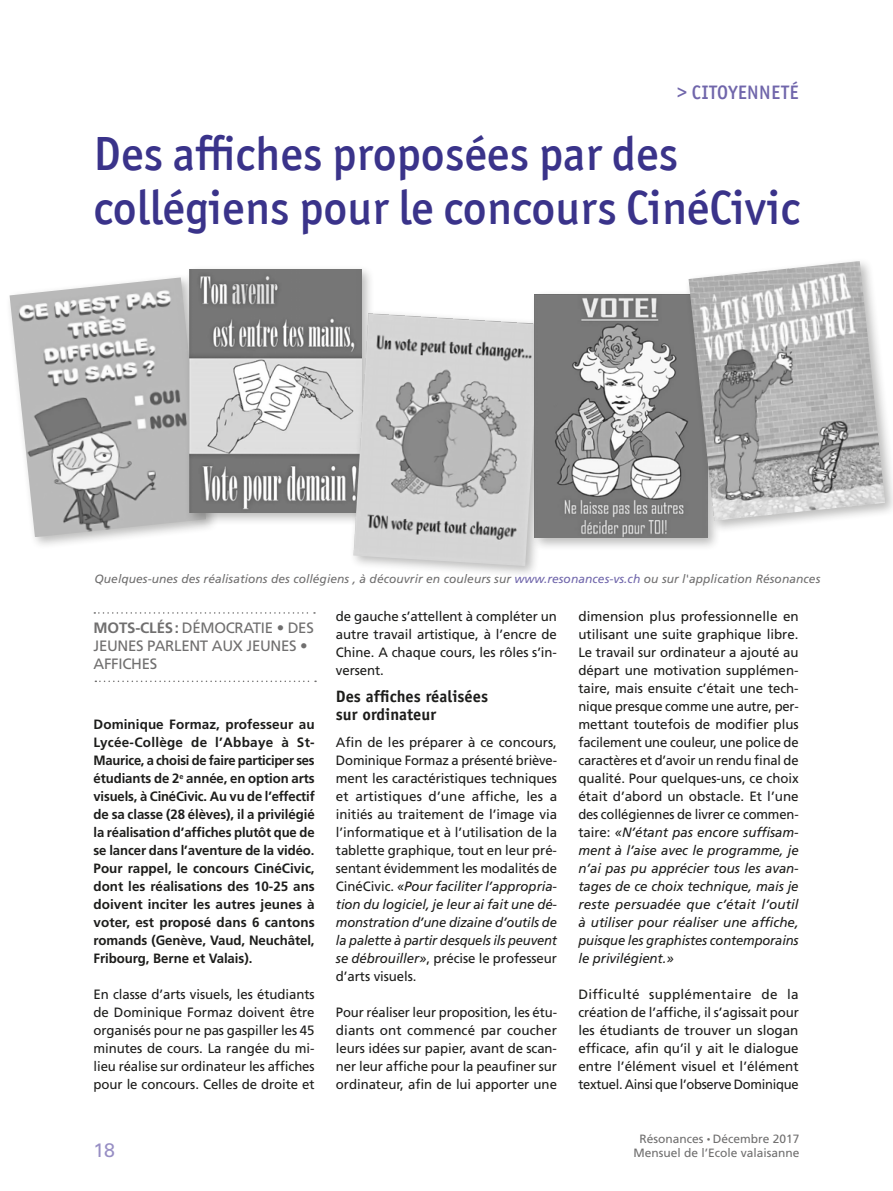
<style>
.page{position:relative;width:893px;height:1191px;background:#fff}
.page>*{position:absolute;margin:0;border:0;box-sizing:border-box;transform-origin:0 0}
.t1{font:500 48px/54px "Officina San ITC";color:#3a338a}
.t2{font:500 19.5px "Officina San ITC";letter-spacing:.02em;color:#7066ab}
.t3{font:19.5px "Univers LT Std";color:#978ec4}
.t4{font:700 16.5px/18px "Officina Sans Std";color:#1d1d1b}
.t5{font:15px/18px "Frutiger";letter-spacing:-.02em;color:#706f6f}
.t6{font:13.5px/18px "Frutiger";letter-spacing:-.005em;color:#1d1d1b;text-align:justify}
.t7{font:700 13.5px/18px "Frutiger";letter-spacing:-.005em;color:#1d1d1b;text-align:justify}
.t8{font:italic 12px "Frutiger";letter-spacing:.005em;color:#706f6f}
.t9{font:12px "Frutiger";color:#706f6f}
.s1{color:#7066ab}
.s2{font-weight:700}
.s3{font-style:italic}
.s4{font-size:7.5px}
</style>
<div class="page">
<div style="left:5px;top:273px;width:214px;height:277px;background:#1d1d1b;opacity:.3"></div>
<img style="left:10px;top:277px;width:196px;height:260px">
<div style="left:184px;top:264px;width:190px;height:262px;background:#1d1d1b;opacity:.3"></div>
<img style="left:189px;top:269px;width:172px;height:243px">
<div style="left:349px;top:308px;width:204px;height:271px;background:#1d1d1b;opacity:.3"></div>
<img style="left:353px;top:313px;width:187px;height:253px">
<div style="left:530px;top:289px;width:190px;height:262px;background:#1d1d1b;opacity:.3"></div>
<img style="left:535px;top:294px;width:172px;height:244px">
<div style="left:684px;top:257px;width:209px;height:277px;background:#1d1d1b;opacity:.3"></div>
<img style="left:688px;top:261px;width:197px;height:260px">
<svg style="left:95px;top:680px;width:221px;height:2px"></svg>
<svg style="left:94px;top:612px;width:221px;height:1px"></svg>
<h2 class="t2" style="left:677px;top:81px;width:123px">&gt; CITOYENNETÉ</h2>
<h1 class="t1" style="left:94px;top:127px;width:708px">Des affiches proposées par des collégiens pour le concours CinéCivic</h1>
<p class="t8" style="left:94px;top:572px;width:727px">Quelques-unes des réalisations des collégiens , à découvrir en couleurs sur <span class="s1">www.resonances-vs.ch</span> ou sur l'application Résonances</p>
<p class="t5" style="left:94px;top:619px;width:222px"><span class="s2">MOTS-CLÉS:</span> DÉMOCRATIE • DES<br>JEUNES PARLENT AUX JEUNES •<br>AFFICHES</p>
<p class="t7" style="left:94px;top:715px;width:223px">Dominique Formaz, professeur au Lycée-Collège de l’Abbaye à St-Maurice, a choisi de faire participer ses étudiants de 2<sup>e</sup> année, en option arts visuels, à CinéCivic. Au vu de l’effectif de sa classe (28 élèves), il a privilégié la réalisation d’affiches plutôt que de se lancer dans l’aventure de la vidéo.<br>Pour rappel, le concours CinéCivic, dont les réalisations des 10-25 ans doivent inciter les autres jeunes à voter, est proposé dans 6 cantons romands (Genève, Vaud, Neuchâtel, Fribourg, Berne et Valais).</p>
<p class="t6" style="left:94px;top:985px;width:223px">En classe d’arts visuels, les étudiants de Dominique Formaz doivent être organisés pour ne pas gaspiller les 45 minutes de cours. La rangée du mi&shy;lieu réalise sur ordinateur les affiches pour le concours. Celles de droite et</p>
<p class="t6" style="left:336px;top:607px;width:223px">de gauche s’attellent à compléter un autre travail artistique, à l’encre de Chine. A chaque cours, les rôles s’in&shy;versent.</p>
<p class="t4" style="left:336px;top:687px;width:154px">Des affiches réalisées sur ordinateur</p>
<p class="t6" style="left:336px;top:733px;width:223px">Afin de les préparer à ce concours, Dominique Formaz a présenté briève&shy;ment les caractéristiques techniques et artistiques d’une affiche, les a initiés au traitement de l’image via l’informatique et à l’utilisation de la tablette graphique, tout en leur pré&shy;sentant évidemment les modalités de CinéCivic. <span class="s3">«Pour faciliter l’appropria&shy;tion du logiciel, je leur ai fait une dé&shy;monstration d’une dizaine d’outils de la palette à partir desquels ils peuvent se débrouiller»</span>, précise le professeur d’arts visuels.</p>
<p class="t6" style="left:336px;top:1003px;width:223px">Pour réaliser leur proposition, les étu&shy;diants ont commencé par coucher leurs idées sur papier, avant de scan&shy;ner leur affiche pour la peaufiner sur ordinateur, afin de lui apporter une</p>
<p class="t6" style="left:578px;top:607px;width:222px">dimension plus professionnelle en utilisant une suite graphique libre.<br>Le travail sur ordinateur a ajouté au départ une motivation supplémen&shy;taire, mais ensuite c’était une tech&shy;nique presque comme une autre, per&shy;mettant toutefois de modifier plus facilement une couleur, une police de caractères et d’avoir un rendu final de qualité. Pour quelques-uns, ce choix était d’abord un obstacle. Et l’une des collégiennes de livrer ce commen&shy;taire: <span class="s3">«N’étant pas encore suffisam&shy;ment à l’aise avec le programme, je n’ai pas pu apprécier tous les avan&shy;tages de ce choix technique, mais je reste persuadée que c’était l’outil à utiliser pour réaliser une affiche, puisque les graphistes contemporains le privilégient.»</span></p>
<p class="t6" style="left:578px;top:985px;width:222px">Difficulté supplémentaire de la création de l’affiche, il s’agissait pour les étudiants de trouver un slogan efficace, afin qu’il y ait le dialogue entre l’élément visuel et l’élément textuel. Ainsi que l’observe Dominique</p>
<p class="t9" style="left:639px;top:1131px;width:161px">Résonances <span class="s4">•</span> Décembre 2017</p>
<h2 class="t3" style="left:94px;top:1138px;width:23px">18</h2>
<p class="t9" style="left:633px;top:1145px;width:168px">Mensuel de l’Ecole valaisanne</p>
</div>
